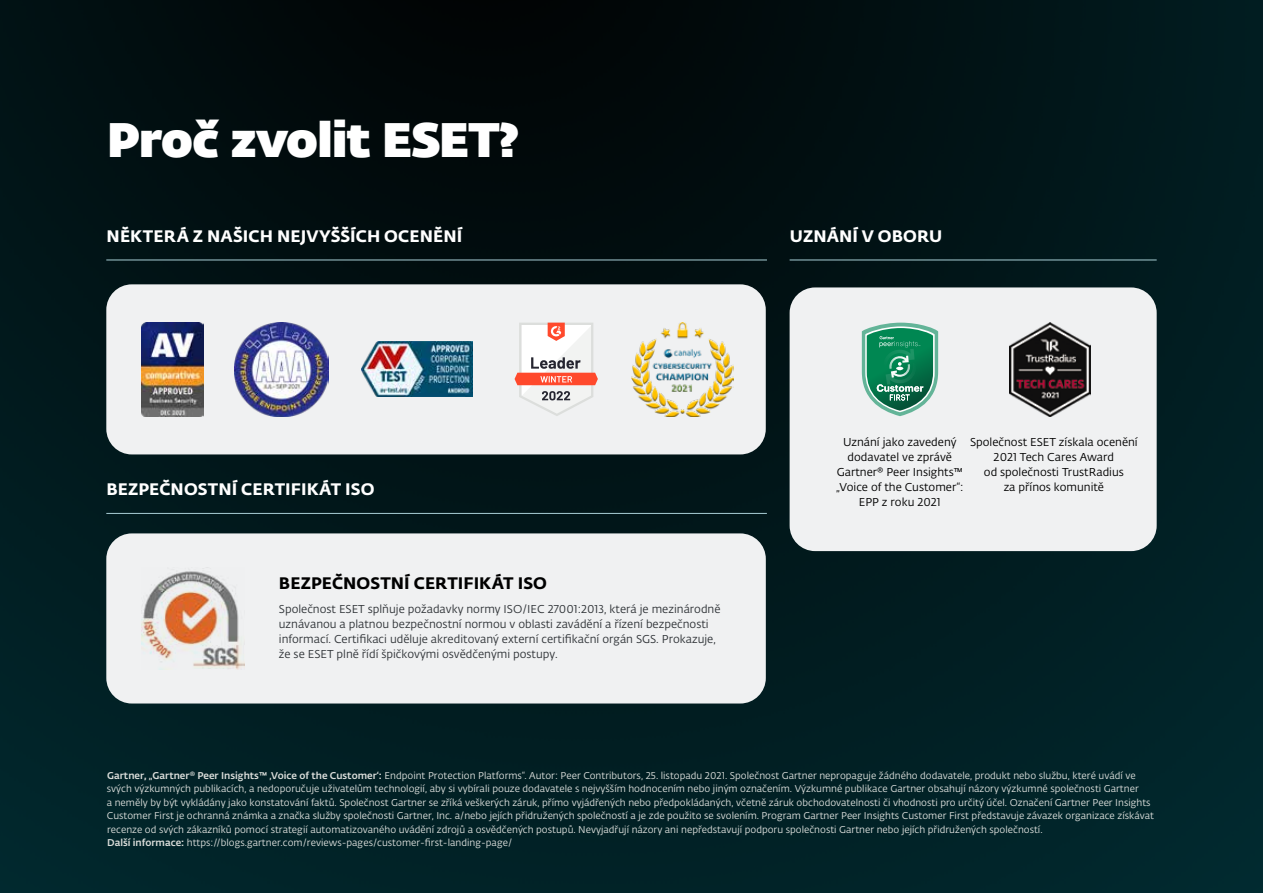
<style>
.page{position:relative;width:1263px;height:893px;background:#fff}
.page>*{position:absolute;margin:0;border:0;box-sizing:border-box;transform-origin:0 0}
.t1{font:800 48px "Fedra Sans Dis Std";color:#fff}
.t2{font:16.5px "Fedra Sans Alt Pro Bold LF";letter-spacing:.005em;color:#fff}
.t3{font:16.5px "Fedra Sans Alt Pro Bold LF";letter-spacing:.005em;color:#000}
.t4{font:11.25px/15px "Fedra Sans Alt Pro Book LF";color:#303438}
.t5{font:11.25px/15px "Fedra Sans Alt Pro Book LF";color:#000;text-align:center}
.t6{font:9.75px/13.5px "Fedra Sans Alt Pro Book LF";color:#dbdedb}
.s1{font-family:"Fedra Sans Alt Pro Med LF"}
</style>
<div class="page">
<img style="left:0;top:0;width:1263px;height:893px">
<div style="left:790px;top:287px;width:367px;height:264px;background:#f0f1f2;border-radius:26px"></div>
<div style="left:106px;top:533px;width:660px;height:170px;background:#f0f1f2;border-radius:26px"></div>
<div style="left:106px;top:284px;width:660px;height:170px;background:#f0f1f2;border-radius:26px"></div>
<img style="left:142px;top:567px;width:102px;height:103px">
<hr style="left:106px;top:513px;width:661px;height:1px;background:#a9ced5">
<hr style="left:106px;top:260px;width:661px;height:1px;background:#a9ced5">
<img style="left:361px;top:342px;width:111px;height:55px">
<img style="left:142px;top:323px;width:62px;height:93px">
<svg style="left:514px;top:323px;width:84px;height:93px"></svg>
<img style="left:235px;top:323px;width:93px;height:93px">
<img style="left:631px;top:323px;width:103px;height:93px">
<img style="left:1009px;top:323px;width:82px;height:93px">
<svg style="left:862px;top:323px;width:76px;height:93px"></svg>
<hr style="left:790px;top:260px;width:367px;height:1px;background:#a9ced5">
<h1 class="t1" style="left:108px;top:101px;width:412px">Proč zvolit ESET?</h1>
<h2 class="t2" style="left:107px;top:222px;width:357px">NĚKTERÁ Z NAŠICH NEJVYŠŠÍCH OCENĚNÍ</h2>
<h2 class="t2" style="left:790px;top:222px;width:154px">UZNÁNÍ V OBORU</h2>
<h2 class="t2" style="left:106px;top:476px;width:269px">BEZPEČNOSTNÍ CERTIFIKÁT ISO</h2>
<h2 class="t3" style="left:279px;top:570px;width:269px">BEZPEČNOSTNÍ CERTIFIKÁT ISO</h2>
<p class="t4" style="left:279px;top:601px;width:443px">Společnost ESET splňuje požadavky normy ISO/IEC 27001:2013, která je mezinárodně uznávanou a platnou bezpečnostní normou v oblasti zavádění a řízení bezpečnosti informací. Certifikaci uděluje akreditovaný externí certifikační orgán SGS. Prokazuje, že se ESET plně řídí špičkovými osvědčenými postupy.</p>
<p class="t5" style="left:836px;top:434px;width:129px">Uznání jako zavedený dodavatel ve zprávě<br>Gartner® Peer Insights™ „Voice of the Customer“:<br>EPP z roku 2021</p>
<p class="t5" style="left:970px;top:434px;width:169px">Společnost ESET získala ocenění<br>2021 Tech Cares Award<br>od společnosti TrustRadius<br>za přínos komunitě</p>
<p class="t6" style="left:107px;top:768px;width:1049px"><span class="s1">Gartner, „Gartner® Peer Insights™ ‚Voice of the Customer‘:</span> Endpoint Protection Platforms“. Autor: Peer Contributors, 25. listopadu 2021. Společnost Gartner nepropaguje žádného dodavatele, produkt nebo službu, které uvádí ve svých výzkumných publikacích, a nedoporučuje uživatelům technologií, aby si vybírali pouze dodavatele s nejvyšším hodnocením nebo jiným označením. Výzkumné publikace Gartner obsahují názory výzkumné společnosti Gartner<br>a neměly by být vykládány jako konstatování faktů. Společnost Gartner se zříká veškerých záruk, přímo vyjádřených nebo předpokládaných, včetně záruk obchodovatelnosti či vhodnosti pro určitý účel. Označení Gartner Peer Insights Customer First je ochranná známka a značka služby společnosti Gartner, Inc. a/nebo jejích přidružených společností a je zde použito se svolením. Program Gartner Peer Insights Customer First představuje závazek organizace získávat recenze od svých zákazníků pomocí strategií automatizovaného uvádění zdrojů a osvědčených postupů. Nevyjadřují názory ani nepředstavují podporu společnosti Gartner nebo jejích přidružených společností.<br><span class="s1">Další informace:</span> https://blogs.gartner.com/reviews-pages/customer-first-landing-page/</p>
</div>
